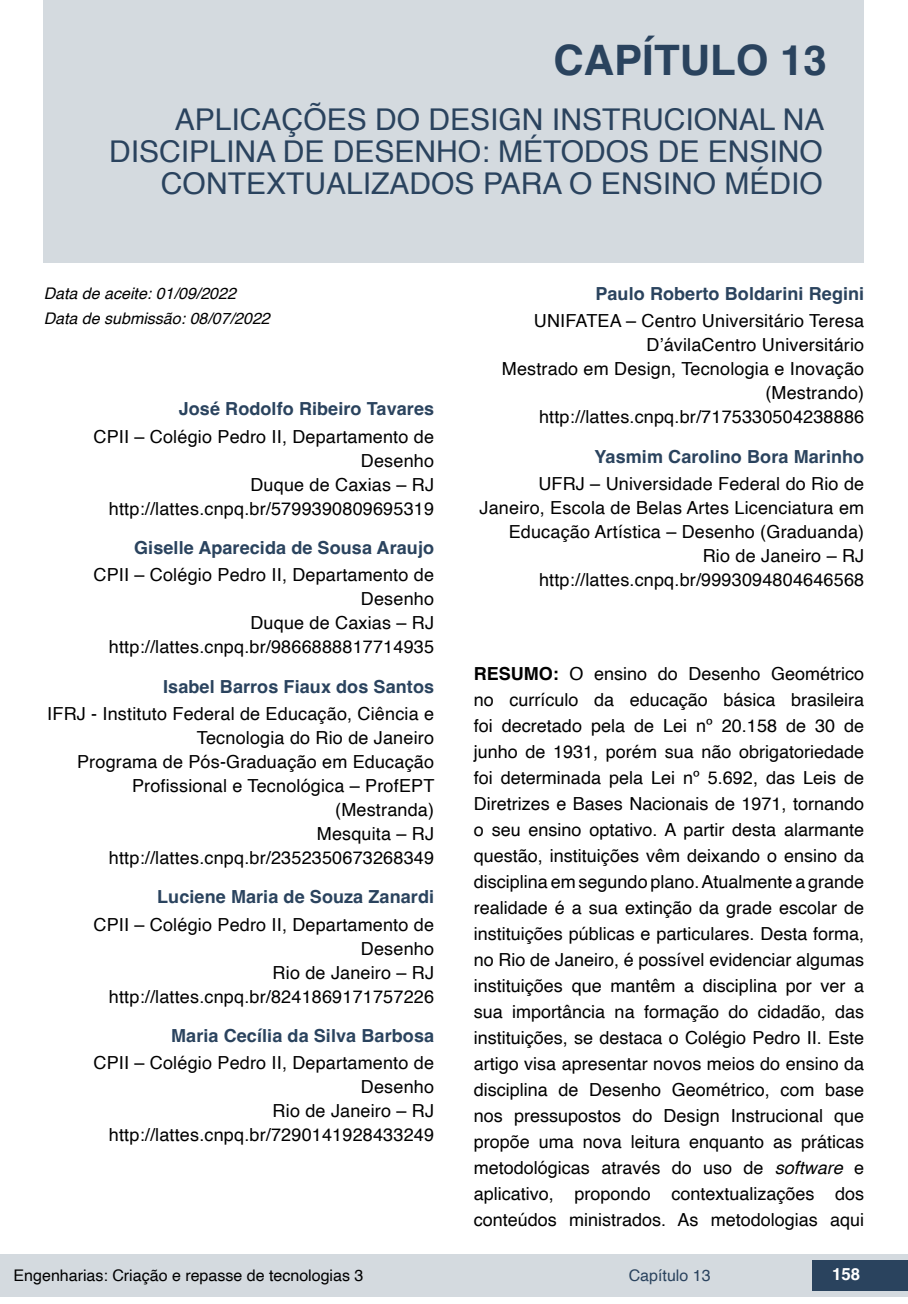
<style>
.page{position:relative;width:908px;height:1304px;background:#fff}
.page>*{position:absolute;margin:0;border:0;box-sizing:border-box;transform-origin:0 0}
.t1{font:700 42px "Helvetica";color:#2a435e}
.t2{font:30px/32px "Helvetica";color:#2a435e;text-align:right}
.t3{font:18px/24px "Helvetica";letter-spacing:.01em;color:#000;text-align:right}
.t4{font:700 18px "Helvetica";letter-spacing:.005em;color:#2a435e}
.t5{font:700 16.8px "Helvetica";color:#fff}
.t6{font:italic 16px "Helvetica";color:#000}
.t7{font:16px "Helvetica";color:#000}
.t8{font:16px "Helvetica";color:#2a435e}
.s1{font-weight:700}
.s2{font-style:italic}
</style>
<div class="page">
<div style="left:0;top:1254px;width:906px;height:43px;background:#d4dadf"></div>
<div style="left:812px;top:1261px;width:95px;height:30px;background:#2a435e"></div>
<div style="left:44px;top:0;width:819px;height:263px;background:#d4dadf"></div>
<h1 class="t1" style="left:553px;top:35px;width:275px">CAPÍTULO 13</h1>
<h2 class="t2" style="left:109px;top:104px;width:716px">APLICAÇÕES DO DESIGN INSTRUCIONAL NA<br>DISCIPLINA DE DESENHO: MÉTODOS DE ENSINO<br>CONTEXTUALIZADOS PARA O ENSINO MÉDIO</h2>
<p class="t6" style="left:44px;top:280px;width:194px">Data de aceite: 01/09/2022</p>
<p class="t6" style="left:44px;top:306px;width:227px">Data de submissão: 08/07/2022</p>
<p class="t4" style="left:179px;top:398px;width:257px">José Rodolfo Ribeiro Tavares</p>
<p class="t3" style="left:94px;top:425px;width:342px">CPII – Colégio Pedro II, Departamento de<br>Desenho<br>Duque de Caxias – RJ http://lattes.cnpq.br/5799390809695319</p>
<p class="t4" style="left:134px;top:537px;width:301px">Giselle Aparecida de Sousa Araujo</p>
<p class="t3" style="left:94px;top:564px;width:342px">CPII – Colégio Pedro II, Departamento de<br>Desenho<br>Duque de Caxias – RJ http://lattes.cnpq.br/9866888817714935</p>
<p class="t4" style="left:163px;top:675px;width:272px">Isabel Barros Fiaux dos Santos</p>
<p class="t3" style="left:47px;top:702px;width:388px">IFRJ - Instituto Federal de Educação, Ciência e<br>Tecnologia do Rio de Janeiro<br>Programa de Pós-Graduação em Educação<br>Profissional e Tecnológica – ProfEPT (Mestranda)<br>Mesquita – RJ http://lattes.cnpq.br/2352350673268349</p>
<p class="t4" style="left:157px;top:886px;width:278px">Luciene Maria de Souza Zanardi</p>
<p class="t3" style="left:94px;top:913px;width:342px">CPII – Colégio Pedro II, Departamento de<br>Desenho<br>Rio de Janeiro – RJ http://lattes.cnpq.br/8241869171757226</p>
<p class="t4" style="left:171px;top:1025px;width:264px">Maria Cecília da Silva Barbosa</p>
<p class="t3" style="left:94px;top:1052px;width:342px">CPII – Colégio Pedro II, Departamento de<br>Desenho<br>Rio de Janeiro – RJ http://lattes.cnpq.br/7290141928433249</p>
<p class="t4" style="left:595px;top:283px;width:270px">Paulo Roberto Boldarini Regini</p>
<p class="t3" style="left:501px;top:310px;width:364px">UNIFATEA – Centro Universitário Teresa D’ávilaCentro Universitário<br>Mestrado em Design, Tecnologia e Inovação (Mestrando) http://lattes.cnpq.br/7175330504238886</p>
<p class="t4" style="left:594px;top:445px;width:271px">Yasmim Carolino Bora Marinho</p>
<p class="t3" style="left:479px;top:472px;width:386px">UFRJ – Universidade Federal do Rio de Janeiro, Escola de Belas Artes Licenciatura em Educação Artística – Desenho (Graduanda)<br>Rio de Janeiro – RJ http://lattes.cnpq.br/9993094804646568</p>
<p class="t3" style="left:473px;top:661px;width:392px;line-height:26px;text-align:justify"><span class="s1">RESUMO:</span> O ensino do Desenho Geométrico no currículo da educação básica brasileira foi decretado pela de Lei nº 20.158 de 30 de junho de 1931, porém sua não obrigatoriedade foi determinada pela Lei nº 5.692, das Leis de Diretrizes e Bases Nacionais de 1971, tornando o seu ensino optativo. A partir desta alarmante questão, instituições vêm deixando o ensino da disciplina em segundo plano. Atualmente a grande realidade é a sua extinção da grade escolar de instituições públicas e particulares. Desta forma, no Rio de Janeiro, é possível evidenciar algumas instituições que mantêm a disciplina por ver a sua importância na formação do cidadão, das instituições, se destaca o Colégio Pedro II. Este artigo visa apresentar novos meios do ensino da disciplina de Desenho Geométrico, com base nos pressupostos do Design Instrucional que propõe uma nova leitura enquanto as práticas metodológicas através do uso de <span class="s2">software</span> e aplicativo, propondo contextualizações dos conteúdos ministrados. As metodologias aqui</p>
<p class="t7" style="left:14px;top:1263px;width:351px">Engenharias: Criação e repasse de tecnologias 3</p>
<p class="t8" style="left:628px;top:1263px;width:83px">Capítulo 13</p>
<p class="t5" style="left:831px;top:1264px;width:30px">158</p>
</div>
